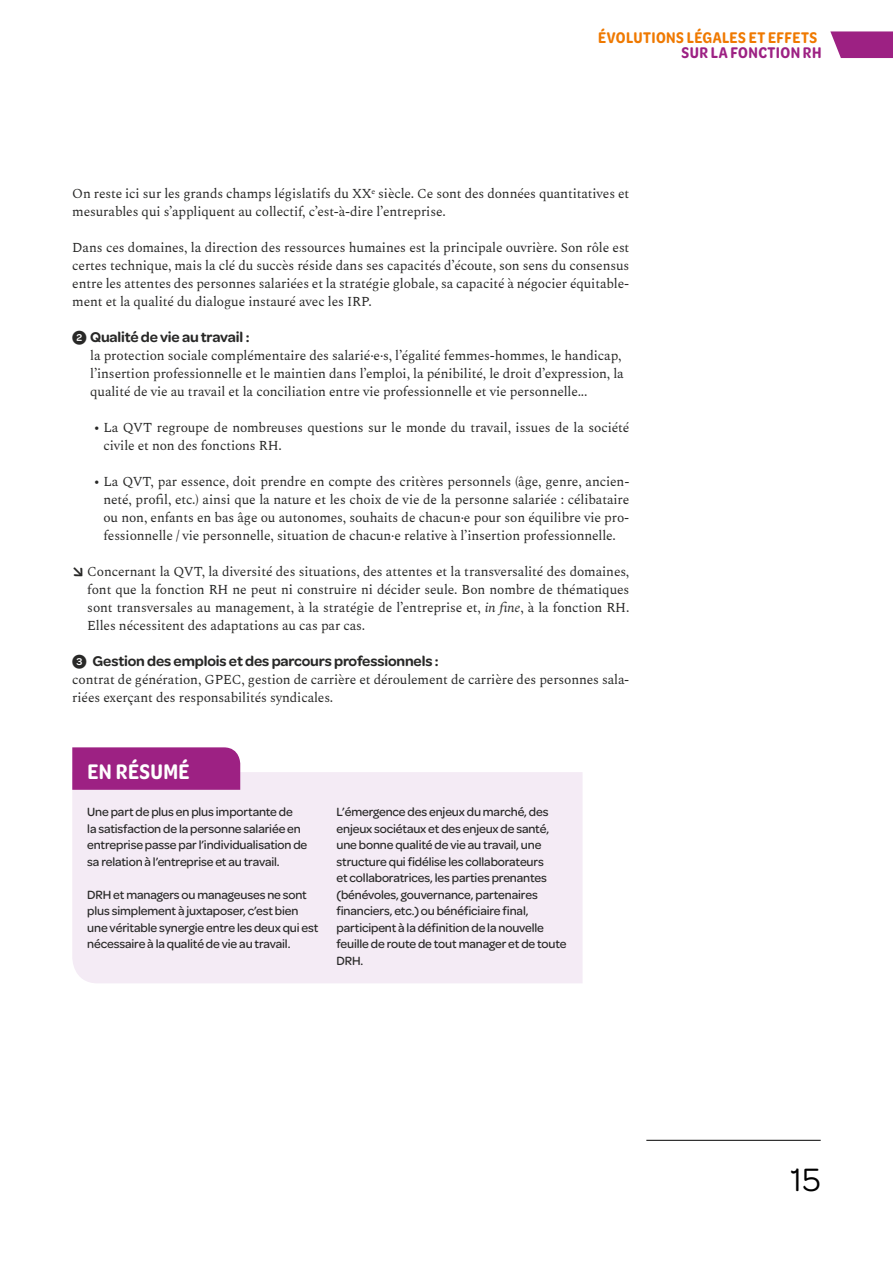
<style>
.page{position:relative;width:893px;height:1263px;background:#fff}
.page>*{position:absolute;margin:0;border:0;box-sizing:border-box;transform-origin:0 0}
.t1{font:34.5px "Omnes";color:#000}
.t2{font:600 22.5px "Omnes Cond";letter-spacing:.02em;color:#fff}
.t3{font:600 16.5px "Omnes Cond";letter-spacing:.025em;color:#ef7900}
.t4{font:600 16.5px "Omnes Cond";letter-spacing:.025em;color:#9d2183}
.t5{font:600 15px "Omnes";letter-spacing:-.01em;color:#282827}
.t6{font:13.5px/18px "Spectral";letter-spacing:-.01em;color:#282827}
.t7{font:500 12.75px/16.5px "Omnes";letter-spacing:-.01em;color:#282827}
.s1{font-weight:500;font-size:19.5px}
.s2{font-family:"Omnes";font-weight:500;font-size:19.5px}
.s3{font-style:italic}
</style>
<div class="page">
<hr style="left:646px;top:1140px;width:175px;height:1px;background:#000">
<svg style="left:830px;top:31px;width:63px;height:27px"></svg>
<div style="left:72px;top:772px;width:511px;height:211px;background:#f4ebf5"></div>
<div style="left:72px;top:747px;width:168px;height:43px;background:#9d2183"></div>
<p class="t3" style="left:598px;top:26px;width:220px">ÉVOLUTIONS LÉGALES ET EFFETS</p>
<p class="t4" style="left:682px;top:41px;width:141px">SUR LA FONCTION RH</p>
<p class="t6" style="left:72px;top:184px;width:559px">On reste ici sur les grands champs législatifs du XX<sup>e</sup> siècle. Ce sont des données quantitatives et mesurables qui s’appliquent au collectif, c’est-à-dire l’entreprise.</p>
<p class="t6" style="left:72px;top:238px;width:559px;text-align:justify">Dans ces domaines, la direction des ressources humaines est la principale ouvrière. Son rôle est certes technique, mais la clé du succès réside dans ses capacités d’écoute, son sens du consensus entre les attentes des personnes salariées et la stratégie globale, sa capacité à négocier équitable&shy;ment et la qualité du dialogue instauré avec les IRP.</p>
<p class="t5" style="left:72px;top:327px;width:179px"><span class="s1">2</span> Qualité de vie au travail :</p>
<p class="t6" style="left:90px;top:346px;width:535px">la protection sociale complémentaire des salarié·e·s, l’égalité femmes-hommes, le handicap, l’insertion professionnelle et le maintien dans l’emploi, la pénibilité, le droit d’expression, la qualité de vie au travail et la conciliation entre vie professionnelle et vie personnelle...</p>
<p class="t6" style="left:103px;top:418px;width:527px;text-indent:-10px">• La QVT regroupe de nombreuses questions sur le monde du travail, issues de la société civile et non des fonctions RH.</p>
<p class="t6" style="left:103px;top:472px;width:527px;text-align:justify;text-indent:-10px">• La QVT, par essence, doit prendre en compte des critères personnels (âge, genre, ancien&shy;neté, profil, etc.) ainsi que la nature et les choix de vie de la personne salariée : célibataire ou non, enfants en bas âge ou autonomes, souhaits de chacun·e pour son équilibre vie pro&shy;fessionnelle / vie personnelle, situation de chacun·e relative à l’insertion professionnelle.</p>
<p class="t6" style="left:87px;top:562px;width:544px;text-align:justify;text-indent:-15px"><span class="s2">•</span> Concernant la QVT, la diversité des situations, des attentes et la transversalité des domaines, font que la fonction RH ne peut ni construire ni décider seule. Bon nombre de thématiques sont transversales au management, à la stratégie de l’entreprise et, <span class="s3">in fine</span>, à la fonction RH.<br>Elles nécessitent des adaptations au cas par cas.</p>
<p class="t5" style="left:72px;top:651px;width:368px"><span class="s1">3</span> Gestion des emplois et des parcours professionnels :</p>
<p class="t6" style="left:72px;top:670px;width:559px">contrat de génération, GPEC, gestion de carrière et déroulement de carrière des personnes sala&shy;riées exerçant des responsabilités syndicales.</p>
<h2 class="t2" style="left:87px;top:756px;width:104px">EN RÉSUMÉ</h2>
<p class="t7" style="left:87px;top:803px;width:222px">Une part de plus en plus importante de<br>la satisfaction de la personne salariée en entreprise passe par l’individualisation de sa relation à l’entreprise et au travail.</p>
<p class="t7" style="left:87px;top:885px;width:233px">DRH et managers ou manageuses ne sont plus simplement à juxtaposer, c’est bien une véritable synergie entre les deux qui est nécessaire à la qualité de vie au travail.</p>
<p class="t7" style="left:336px;top:803px;width:232px">L’émergence des enjeux du marché, des enjeux sociétaux et des enjeux de santé, une bonne qualité de vie au travail, une structure qui fidélise les collaborateurs<br>et collaboratrices, les parties prenantes (bénévoles, gouvernance, partenaires financiers, etc.) ou bénéficiaire final, participent à la définition de la nouvelle feuille de route de tout manager et de toute DRH.</p>
<h1 class="t1" style="left:790px;top:1156px;width:32px">15</h1>
</div>
